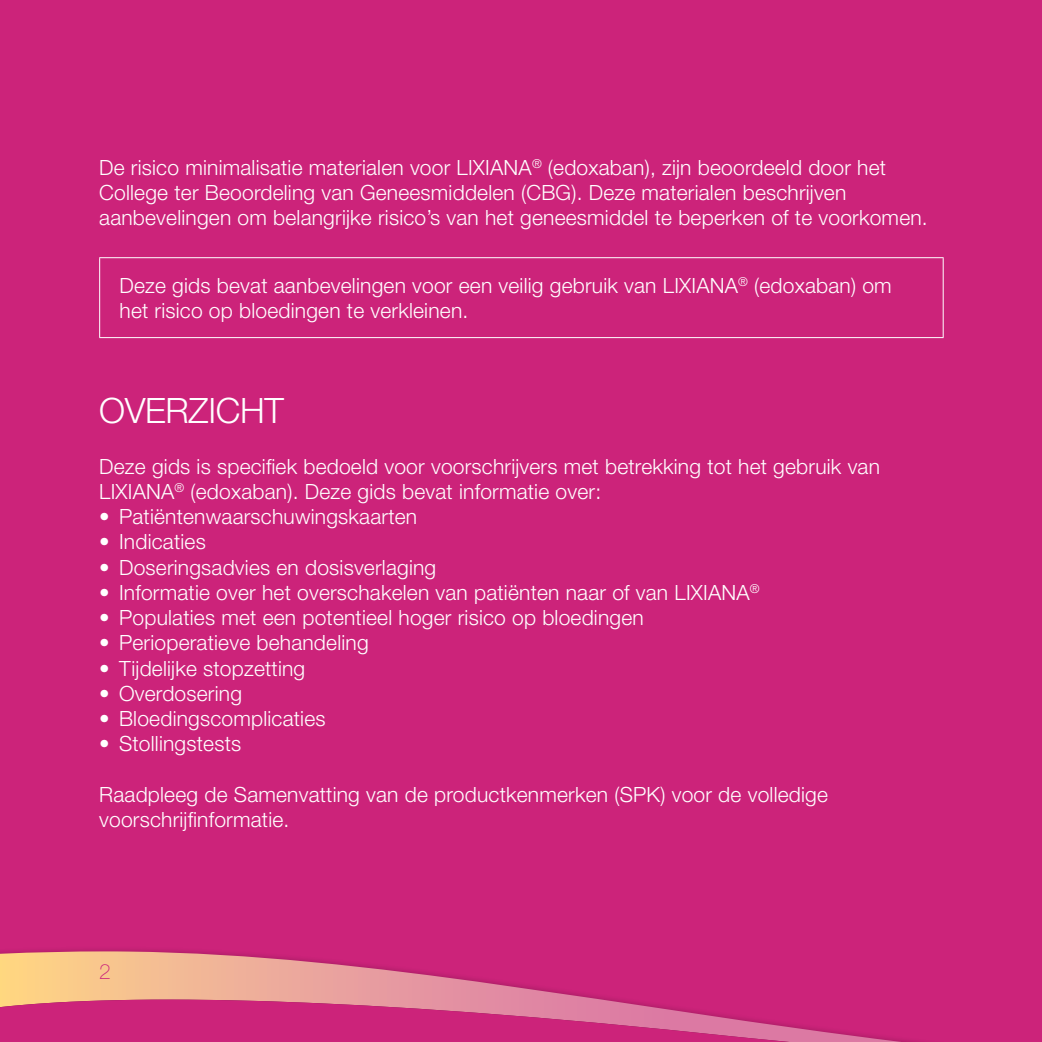
<style>
.page{position:relative;width:1042px;height:1042px;background:#cc237a}
.page>*{position:absolute;margin:0;border:0;box-sizing:border-box;transform-origin:0 0}
.t1{font:300 35px "Helvetica Neue LT Std";letter-spacing:-.01em;color:#fff}
.t2{font:300 21px/25.2px "Helvetica Neue LT Std";letter-spacing:.01em;color:#fff}
.t3{font:100 21px "Helvetica Neue LT Std";color:#cc237a}
</style>
<div class="page">
<svg style="left:0;top:951px;width:235px;height:3px"></svg>
<svg style="left:0;top:954px;width:917px;height:88px"></svg>
<hr style="left:99px;top:257px;width:844px;height:1px;background:#fff">
<hr style="left:99px;top:258px;width:1px;height:79px;background:#fff">
<hr style="left:943px;top:258px;width:1px;height:79px;background:#fff">
<hr style="left:99px;top:337px;width:844px;height:1px;background:#fff">
<p class="t2" style="left:99px;top:154px;width:830px">De risico minimalisatie materialen voor LIXIANA<sup>®</sup> (edoxaban), zijn beoordeeld door het<br>College ter Beoordeling van Geneesmiddelen (CBG). Deze materialen beschrijven aanbevelingen om belangrijke risico’s van het geneesmiddel te beperken of te voorkomen.</p>
<p class="t2" style="left:119px;top:272px;width:774px">Deze gids bevat aanbevelingen voor een veilig gebruik van LIXIANA<sup>®</sup> (edoxaban) om het risico op bloedingen te verkleinen.</p>
<h1 class="t1" style="left:99px;top:390px;width:186px">OVERZICHT</h1>
<p class="t2" style="left:99px;top:453px;width:782px">Deze gids is specifiek bedoeld voor voorschrijvers met betrekking tot het gebruik van<br>LIXIANA<sup>®</sup> (edoxaban). Deze gids bevat informatie over:</p>
<p class="t2" style="left:99px;top:504px;width:319px">• Patiëntenwaarschuwingskaarten</p>
<p class="t2" style="left:99px;top:529px;width:108px">• Indicaties</p>
<p class="t2" style="left:99px;top:554px;width:338px">• Doseringsadvies en dosisverlaging</p>
<p class="t2" style="left:99px;top:579px;width:662px">• Informatie over het overschakelen van patiënten naar of van LIXIANA<sup>®</sup></p>
<p class="t2" style="left:99px;top:604px;width:546px">• Populaties met een potentieel hoger risico op bloedingen</p>
<p class="t2" style="left:99px;top:630px;width:271px">• Perioperatieve behandeling</p>
<p class="t2" style="left:99px;top:655px;width:207px">• Tijdelijke stopzetting</p>
<p class="t2" style="left:99px;top:680px;width:144px">• Overdosering</p>
<p class="t2" style="left:99px;top:705px;width:228px">• Bloedingscomplicaties</p>
<p class="t2" style="left:99px;top:730px;width:143px">• Stollingstests</p>
<p class="t2" style="left:99px;top:781px;width:730px">Raadpleeg de Samenvatting van de productkenmerken (SPK) voor de volledige voorschrijfinformatie.</p>
<p class="t3" style="left:99px;top:959px;width:13px">2</p>
</div>
